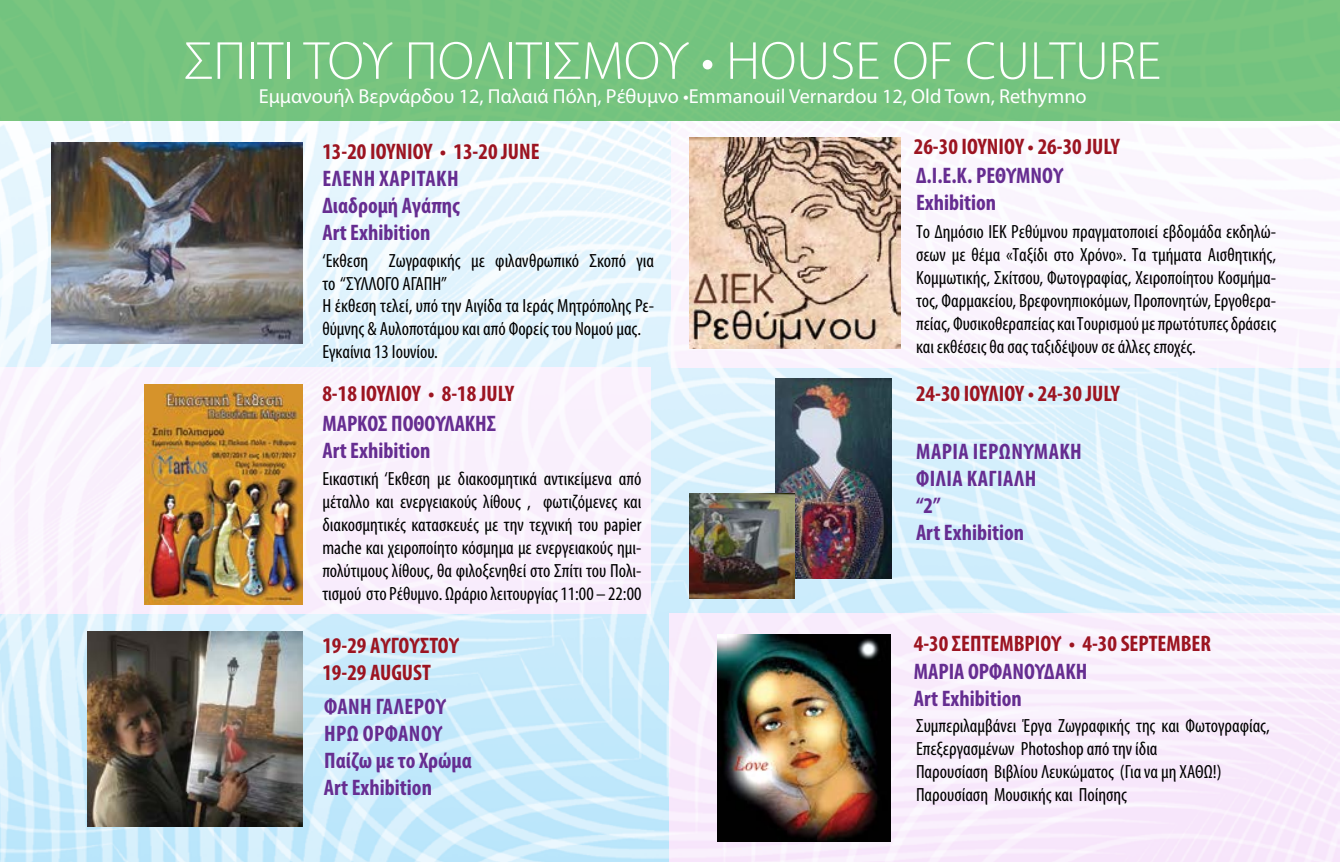
<style>
.page{position:relative;width:1340px;height:862px;background:#fff}
.page>*{position:absolute;margin:0;border:0;box-sizing:border-box;transform-origin:0 0}
.t1{font:300 54px "Myriad Pro";color:#fff}
.t2{font:700 condensed 22.5px/27px "Myriad Pro";color:#662d91}
.t3{font:700 condensed 22.5px/27px "Myriad Pro";color:#9c1421}
.t4{font:700 condensed 22.5px/27px "Myriad Pro";letter-spacing:.02em;color:#662d91}
.t5{font:20.25px "Myriad Pro";color:#fff}
.t6{font:condensed 19.12px/22.9px "Myriad Pro";color:#000;text-align:justify}
</style>
<div class="page">
<img style="left:0;top:121px;width:1339px;height:740px">
<div style="left:0;top:0;width:1339px;height:121px;background:#74c37f"></div>
<div style="left:669px;top:613px;width:670px;height:248px;background:#f9ecfc"></div>
<div style="left:0;top:367px;width:650px;height:246px;background:#faf0fc"></div>
<div style="left:671px;top:121px;width:668px;height:246px;background:#fbf5fd"></div>
<img style="left:52px;top:142px;width:250px;height:201px">
<img style="left:689px;top:137px;width:211px;height:211px">
<img style="left:144px;top:384px;width:158px;height:220px">
<img style="left:88px;top:631px;width:214px;height:194px">
<img style="left:775px;top:378px;width:116px;height:200px">
<img style="left:689px;top:493px;width:105px;height:105px">
<img style="left:717px;top:633px;width:173px;height:208px">
<h1 class="t1" style="left:184px;top:31px;width:978px">ΣΠΙΤΙ ΤΟΥ ΠΟΛΙΤΙΣΜΟΥ • HOUSE OF CULTURE</h1>
<p class="t5" style="left:259px;top:84px;width:829px">Εμμανουήλ Βερνάρδου 12, Παλαιά Πόλη, Ρέθυμνο •Emmanouil Vernardou 12, Old Town, Rethymno</p>
<p class="t3" style="left:322px;top:137px;width:219px">13-20 IOYNIOY • 13-20 JUNE</p>
<p class="t3" style="left:913px;top:133px;width:207px">26-30 IOYNIOY • 26-30 JULY</p>
<p class="t2" style="left:322px;top:165px;width:139px;text-align:justify;text-indent:42px">η Χαριτάκη Διαδρομή Αγάπης Αrt Exhibition</p>
<p class="t2" style="left:322px;top:165px;width:11px">Ελέν</p>
<p class="t6" style="left:322px;top:248px;width:333px;text-align:left">‘Εκθεση Ζωγραφικής με φιλανθρωπικό Σκοπό για το “ΣΥΛΛΟΓΟ ΑΓΑΠΗ”<br>Η έκθεση τελεί, υπό την Αιγίδα τα Ιεράς Μητρόπολης Ρε&shy;θύμνης &amp; Αυλοποτάμου και από Φορείς του Νομού μας.<br>Εγκαίνια 13 Ιουνίου.</p>
<p class="t3" style="left:322px;top:379px;width:193px">8-18 IOYΛIOY • 8-18 JULY</p>
<p class="t2" style="left:322px;top:409px;width:175px">ΜΑΡΚΟΣ ΠΟΘΟΥΛΑΚΗΣ<br>Αrt Exhibition</p>
<p class="t6" style="left:322px;top:467px;width:320px">Εικαστική ‘Εκθεση με διακοσμητικά αντικείμενα από μέταλλο και ενεργειακούς λίθους , φωτιζόμενες και διακοσμητικές κατασκευές με την τεχνική του papier mache και χειροποίητο κόσμημα με ενεργειακούς ημι&shy;πολύτιμους λίθους, θα φιλοξενηθεί στο Σπίτι του Πολι&shy;τισμού στο Ρέθυμνο. Ωράριο λειτουργίας 11:00 – 22:00</p>
<p class="t2" style="left:916px;top:162px;width:149px">Δ.Ι.Ε.Κ. ΡΕΘΥΜΝΟΥ<br>Εxhibition</p>
<p class="t6" style="left:916px;top:219px;width:362px">Το Δημόσιο ΙΕΚ Ρεθύμνου πραγματοποιεί εβδομάδα εκδηλώ&shy;σεων με θέμα «Ταξίδι στο Χρόνο». Τα τμήματα Αισθητικής, Κομμωτικής, Σκίτσου, Φωτογραφίας, Χειροποίητου Κοσμήμα&shy;τος, Φαρμακείου, Βρεφονηπιοκόμων, Προπονητών, Εργοθερα&shy;πείας, Φυσικοθεραπείας και Τουρισμού με πρωτότυπες δράσεις και εκθέσεις θα σας ταξιδέψουν σε άλλες εποχές.</p>
<p class="t3" style="left:916px;top:379px;width:205px">24-30 IOYΛIOY • 24-30 JULY</p>
<p class="t4" style="left:916px;top:437px;width:167px">Μαρία Ιερωνυμάκη<br>Φιλία</p>
<p class="t2" style="left:966px;top:464px;width:22px">Καγιαλή</p>
<p class="t2" style="left:916px;top:491px;width:110px">“2”<br>Αrt Exhibition</p>
<p class="t3" style="left:322px;top:631px;width:110px">19-29 ΑΥΓΟΥΣΤΟΥ<br>19-29 AUGUST</p>
<p class="t3" style="left:913px;top:629px;width:50px">4-30 ΣΕΠΤΕΜ</p>
<p class="t3" style="left:1013px;top:629px;width:21px">ΒΡΙΟΥ</p>
<p class="t3" style="left:1068px;top:629px;width:144px">• 4-30 SEPTEMBER</p>
<p class="t2" style="left:913px;top:657px;width:172px">ΜΑΡΙΑ ΟΡΦΑΝΟΥΔΑΚΗ<br>Αrt Exhibition</p>
<p class="t2" style="left:324px;top:691px;width:150px">Φανή Γαλερου<br>Ηρω Ορφανού<br>Παίζω με το Χρώμα<br>Αrt Exhibition</p>
<p class="t6" style="left:916px;top:713px;width:355px;text-align:left">Συμπεριλαμβάνει Έργα Ζωγραφικής της και Φωτογραφίας, Επεξεργασμένων Photoshop από την ίδια<br>Παρουσίαση Βιβλίου Λευκώματος (Για να μη ΧΑΘΩ!)<br>Παρουσίαση Μουσικής και Ποίησης</p>
</div>
